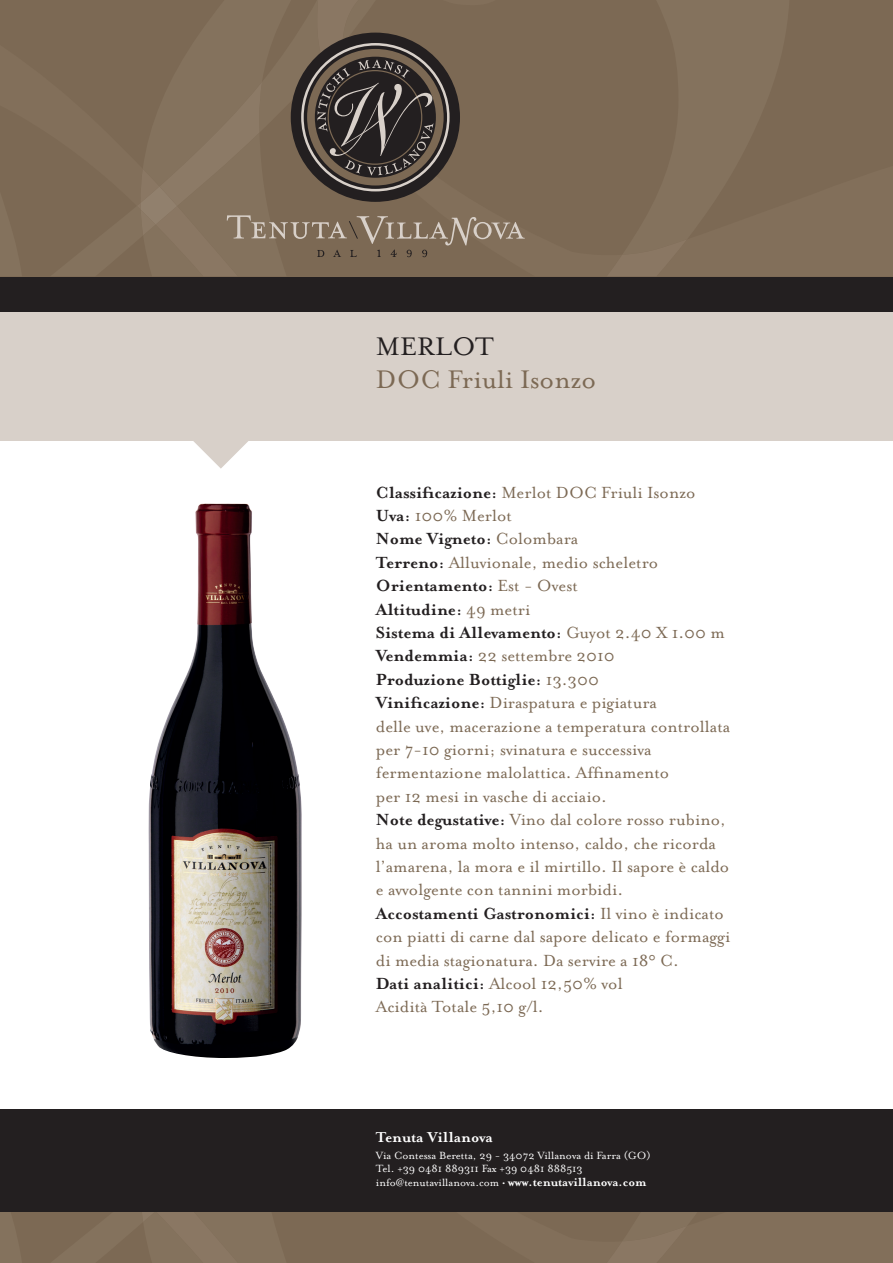
<style>
.page{position:relative;width:893px;height:1263px;background:#fff}
.page>*{position:absolute;margin:0;border:0;box-sizing:border-box;transform-origin:0 0}
.t1{font:29.25px "Mrs Eaves Roman";color:#7c6954}
.t2{font:29.25px "Mrs Eaves Roman";color:#231f20}
.t3{font:18.6px/23.4px "Mrs Eaves Roman";color:#7c6954}
.t4{font:700 18.6px/23.4px "Mrs Eaves";color:#231f20}
.t5{font:700 16.5px "Mrs Eaves";color:#fff}
.t6{font:12px/13.5px "Mrs Eaves Roman";color:#fff}
.s1{font-family:"Mrs Eaves";font-weight:700;color:#231f20}
.s2{font-family:"Mrs Eaves Roman";font-weight:400;color:#7c6954}
.s3{font-family:"Mrs Eaves";font-weight:700;font-size:13.5px}
</style>
<div class="page">
<img style="left:148px;top:504px;width:154px;height:554px">
<div style="left:0;top:1118px;width:893px;height:145px;background:#7c6954"></div>
<svg style="left:607px;top:1227px;width:79px;height:36px"></svg>
<div style="left:142px;top:1212px;width:95px;height:51px;background:#84725d"></div>
<div style="left:0;top:276px;width:893px;height:47px;background:#231f20"></div>
<div style="left:0;top:1110px;width:893px;height:102px;background:#231f20"></div>
<div style="left:0;top:313px;width:893px;height:128px;background:#d8d0c9"></div>
<svg style="left:193px;top:441px;width:55px;height:28px"></svg>
<div style="left:525px;top:0;width:82px;height:276px;background:#7c6954"></div>
<svg style="left:607px;top:0;width:286px;height:276px;background:#7f6c57"></svg>
<svg style="left:0;top:0;width:525px;height:276px;background:#776754"></svg>
<h1 class="t2" style="left:376px;top:331px;width:119px">MERLOT</h1>
<h1 class="t1" style="left:376px;top:364px;width:222px">DOC Friuli Isonzo</h1>
<p class="t3" style="left:376px;top:480px;width:321px"><span class="s1">Classificazione:</span> Merlot DOC Friuli Isonzo<br><span class="s1">Uva:</span> 100% Merlot</p>
<p class="t4" style="left:376px;top:527px;width:204px">Nome Vigneto: <span class="s2">Colombara</span></p>
<p class="t3" style="left:376px;top:551px;width:284px"><span class="s1">Terreno:</span> Alluvionale, medio scheletro</p>
<p class="t4" style="left:376px;top:574px;width:350px">Orientamento: <span class="s2">Est - Ovest<br></span>Altitudine: <span class="s2">49 metri<br></span>Sistema di Allevamento: <span class="s2">Guyot 2.40 X 1.00 m</span></p>
<p class="t3" style="left:376px;top:644px;width:241px"><span class="s1">Vendemmia:</span> 22 settembre 2010</p>
<p class="t4" style="left:376px;top:668px;width:225px">Produzione Bottiglie: <span class="s2">13.300</span></p>
<p class="t3" style="left:376px;top:691px;width:356px"><span class="s1">Vinificazione:</span> Diraspatura e pigiatura<br>delle uve, macerazione a temperatura controllata per 7-10 giorni; svinatura e successiva fermentazione malolattica. Affinamento<br>per 12 mesi in vasche di acciaio.<br><span class="s1">Note degustative:</span> Vino dal colore rosso rubino, ha un aroma molto intenso, caldo, che ricorda l’amarena, la mora e il mirtillo. Il sapore è caldo e avvolgente con tannini morbidi.</p>
<p class="t4" style="left:376px;top:902px;width:350px">Accostamenti Gastronomici: <span class="s2">Il vino è indicato</span></p>
<p class="t3" style="left:376px;top:925px;width:356px">con piatti di carne dal sapore delicato e formaggi di media stagionatura. Da servire a 18° C.<br><span class="s1">Dati analitici:</span> Alcool 12,50% vol<br>Acidità Totale 5,10 g/l.</p>
<p class="t5" style="left:376px;top:1128px;width:118px">Tenuta Villanova</p>
<p class="t6" style="left:376px;top:1149px;width:276px">Via Contessa Beretta, 29 - 34072 Villanova di Farra (GO)<br>Tel. +39 0481 889311 Fax +39 0481 888513 info@tenutavillanova.com • <span class="s3">www.tenutavillanova.com</span></p>
</div>
